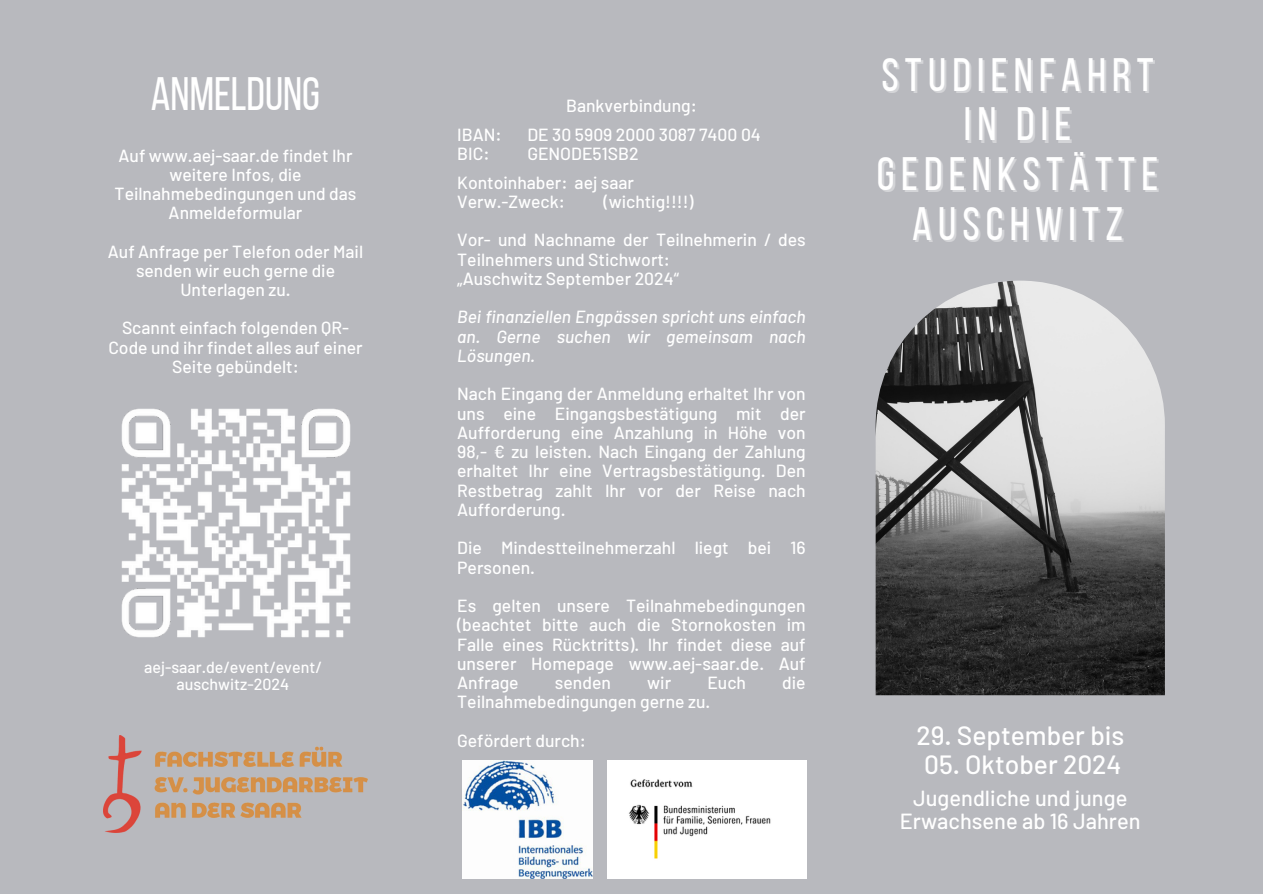
<style>
.page{position:relative;width:1263px;height:894px;background:#fff}
.page>*{position:absolute;margin:0;border:0;box-sizing:border-box;transform-origin:0 0}
.t1{font:46.65px "Bebas Neue";letter-spacing:.135em;color:#fff}
.t2{font:46.65px "Bebas Neue";color:#fff}
.t3{font:500 26.4px "Barlow";color:#fff}
.t4{font:500 21.9px/23.7px "Barlow";color:#fff;text-align:center}
.t5{font:500 17.55px/19.2px "Barlow";color:#fff}
.t6{font:italic 500 17.55px/19.2px "Barlow";color:#fff;text-align:justify}
.t7{font:500 16.05px/16.8px "Barlow";color:#fefefe;text-align:center}
</style>
<div class="page">
<div style="left:0;top:0;width:1263px;height:893px;background:#b8b9be"></div>
<img style="left:876px;top:280px;width:289px;height:414px">
<img style="left:104px;top:735px;width:263px;height:97px">
<img style="left:462px;top:760px;width:131px;height:118px">
<img style="left:607px;top:760px;width:199px;height:118px">
<img style="left:121px;top:408px;width:230px;height:230px">
<h3 class="t2" style="left:151px;top:75px;width:171px">ANMELDUNG</h3>
<p class="t5" style="left:115px;top:145px;width:243px;text-align:center">Auf www.aej-saar.de findet Ihr weitere Infos, die<br>Teilnahmebedingungen und das<br>Anmeldeformular</p>
<p class="t5" style="left:108px;top:241px;width:257px;text-align:center">Auf Anfrage per Telefon oder Mail senden wir euch gerne die<br>Unterlagen zu.</p>
<p class="t5" style="left:108px;top:317px;width:256px;text-align:center">Scannt einfach folgenden QR-<br>Code und ihr findet alles auf einer<br>Seite gebündelt:</p>
<p class="t7" style="left:144px;top:657px;width:179px">aej-saar.de/event/event/ auschwitz-2024</p>
<h4 class="t1" style="left:881px;top:56px;width:274px">STUDIENFAHRT</h4>
<p class="t1" style="left:964px;top:105px;width:109px">IN DIE</p>
<p class="t1" style="left:877px;top:155px;width:283px">GEDENKSTÄTTE</p>
<h1 class="t1" style="left:912px;top:204px;width:212px">AUSCHWITZ</h1>
<p class="t5" style="left:566px;top:96px;width:132px">Bankverbindung:</p>
<h2 class="t5" style="left:527px;top:124px;width:235px">DE 30 5909 2000 3087 7400 04<br>GENODE51SB2</h2>
<p class="t5" style="left:457px;top:124px;width:46px">IBAN:<br>BIC:</p>
<h4 class="t5" style="left:457px;top:172px;width:178px">Kontoinhaber: aej saar</h4>
<p class="t5" style="left:457px;top:191px;width:109px">Verw.-Zweck:</p>
<p class="t5" style="left:604px;top:191px;width:92px">(wichtig!!!!)</p>
<p class="t5" style="left:457px;top:230px;width:350px">Vor- und Nachname der Teilnehmerin / des<br>Teilnehmers und Stichwort:</p>
<p class="t5" style="left:457px;top:268px;width:223px">„Auschwitz September 2024“</p>
<p class="t6" style="left:457px;top:307px;width:350px">Bei finanziellen Engpässen spricht uns einfach an. Gerne suchen wir gemeinsam nach Lösungen.</p>
<p class="t5" style="left:457px;top:383px;width:350px;text-align:justify">Nach Eingang der Anmeldung erhaltet Ihr von uns eine Eingangsbestätigung mit der Aufforderung eine Anzahlung in Höhe von 98,- € zu leisten. Nach Eingang der Zahlung erhaltet Ihr eine Vertragsbestätigung. Den Restbetrag zahlt Ihr vor der Reise nach Aufforderung.</p>
<p class="t5" style="left:457px;top:537px;width:350px">Die Mindestteilnehmerzahl liegt bei 16<br>Personen.</p>
<p class="t5" style="left:457px;top:595px;width:350px;text-align:justify">Es gelten unsere Teilnahmebedingungen (beachtet bitte auch die Stornokosten im Falle eines Rücktritts). Ihr findet diese auf unserer Homepage www.aej-saar.de. Auf Anfrage</p>
<p class="t5" style="left:555px;top:672px;width:58px">senden</p>
<p class="t5" style="left:647px;top:672px;width:25px">wir</p>
<p class="t5" style="left:707px;top:672px;width:40px">Euch</p>
<p class="t5" style="left:782px;top:672px;width:25px">die</p>
<p class="t5" style="left:457px;top:691px;width:255px">Teilnahmebedingungen gerne zu.</p>
<p class="t5" style="left:457px;top:730px;width:130px">Gefördert durch:</p>
<p class="t3" style="left:916px;top:718px;width:209px">29. September bis</p>
<p class="t3" style="left:924px;top:747px;width:199px">05. Oktober 2024</p>
<p class="t4" style="left:900px;top:784px;width:242px">Jugendliche und junge<br>Erwachsene ab 16 Jahren</p>
</div>
